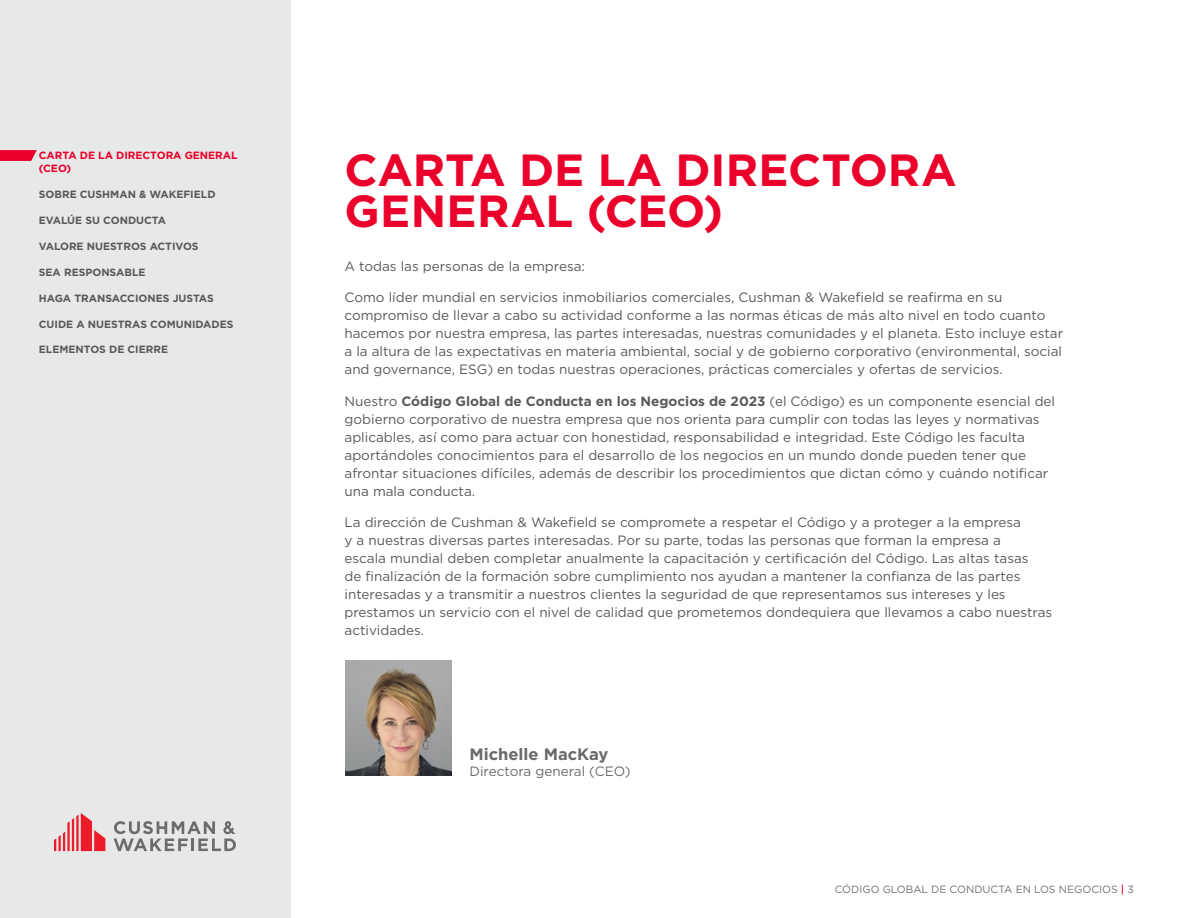
<style>
.page{position:relative;width:1188px;height:918px;background:#fff}
.page>*{position:absolute;margin:0;border:0;box-sizing:border-box;transform-origin:0 0}
.t1{font:700 45px/40.5px "Gotham";color:#ea002a}
.t2{font:700 16.5px "Gotham";color:#696b6b}
.t3{font:13.5px/18px "Gotham";color:#58595b}
.t4{font:13.5px "Gotham";color:#696b6b}
.t5{font:700 10.5px "Gotham";color:#58595b}
.t6{font:10.5px "Gotham";color:#6f7171}
.t7{font:700 10.5px/13.5px "Gotham";color:#ea002a}
.s1{font-weight:700}
.s2{font-weight:500;color:#ea002a}
</style>
<div class="page">
<div style="left:0;top:0;width:291px;height:918px;background:#e7e8e8"></div>
<svg style="left:0;top:150px;width:37px;height:11px"></svg>
<svg style="left:54px;top:813px;width:51px;height:38px"></svg>
<svg style="left:114px;top:821px;width:122px;height:30px"></svg>
<img style="left:346px;top:661px;width:106px;height:115px">
<p class="t7" style="left:39px;top:148px;width:200px">CARTA DE LA DIRECTORA GENERAL (CEO)</p>
<p class="t5" style="left:39px;top:187px;width:178px">SOBRE CUSHMAN &amp; WAKEFIELD</p>
<p class="t5" style="left:39px;top:213px;width:129px">EVALÚE SU CONDUCTA</p>
<p class="t5" style="left:39px;top:239px;width:161px">VALORE NUESTROS ACTIVOS</p>
<p class="t5" style="left:39px;top:265px;width:108px">SEA RESPONSABLE</p>
<p class="t5" style="left:39px;top:291px;width:176px">HAGA TRANSACCIONES JUSTAS</p>
<p class="t5" style="left:39px;top:317px;width:196px">CUIDE A NUESTRAS COMUNIDADES</p>
<p class="t5" style="left:39px;top:343px;width:131px">ELEMENTOS DE CIERRE</p>
<h1 class="t1" style="left:345px;top:150px;width:614px">CARTA DE LA DIRECTORA<br>GENERAL (CEO)</h1>
<p class="t3" style="left:345px;top:257px;width:242px">A todas las personas de la empresa:</p>
<p class="t3" style="left:345px;top:288px;width:720px">Como líder mundial en servicios inmobiliarios comerciales, Cushman &amp; Wakefield se reafirma en su compromiso de llevar a cabo su actividad conforme a las normas éticas de más alto nivel en todo cuanto hacemos por nuestra empresa, las partes interesadas, nuestras comunidades y el planeta. Esto incluye estar a la altura de las expectativas en materia ambiental, social y de gobierno corporativo (environmental, social and governance, ESG) en todas nuestras operaciones, prácticas comerciales y ofertas de servicios.</p>
<p class="t3" style="left:345px;top:392px;width:712px">Nuestro <span class="s1">Código Global de Conducta en los Negocios de 2023</span> (el Código) es un componente esencial del gobierno corporativo de nuestra empresa que nos orienta para cumplir con todas las leyes y normativas aplicables, así como para actuar con honestidad, responsabilidad e integridad. Este Código les faculta aportándoles conocimientos para el desarrollo de los negocios en un mundo donde pueden tener que afrontar situaciones difíciles, además de describir los procedimientos que dictan cómo y cuándo notificar una mala conducta.</p>
<p class="t3" style="left:345px;top:513px;width:709px">La dirección de Cushman &amp; Wakefield se compromete a respetar el Código y a proteger a la empresa<br>y a nuestras diversas partes interesadas. Por su parte, todas las personas que forman la empresa a<br>escala mundial deben completar anualmente la capacitación y certificación del Código. Las altas tasas<br>de finalización de la formación sobre cumplimiento nos ayudan a mantener la confianza de las partes interesadas y a transmitir a nuestros clientes la seguridad de que representamos sus intereses y les prestamos un servicio con el nivel de calidad que prometemos dondequiera que llevamos a cabo nuestras actividades.</p>
<p class="t2" style="left:470px;top:743px;width:140px">Michelle MacKay</p>
<p class="t4" style="left:470px;top:763px;width:163px">Directora general (CEO)</p>
<p class="t6" style="left:835px;top:882px;width:301px">CÓDIGO GLOBAL DE CONDUCTA EN LOS NEGOCIOS <span class="s2">|</span> 3</p>
</div>
